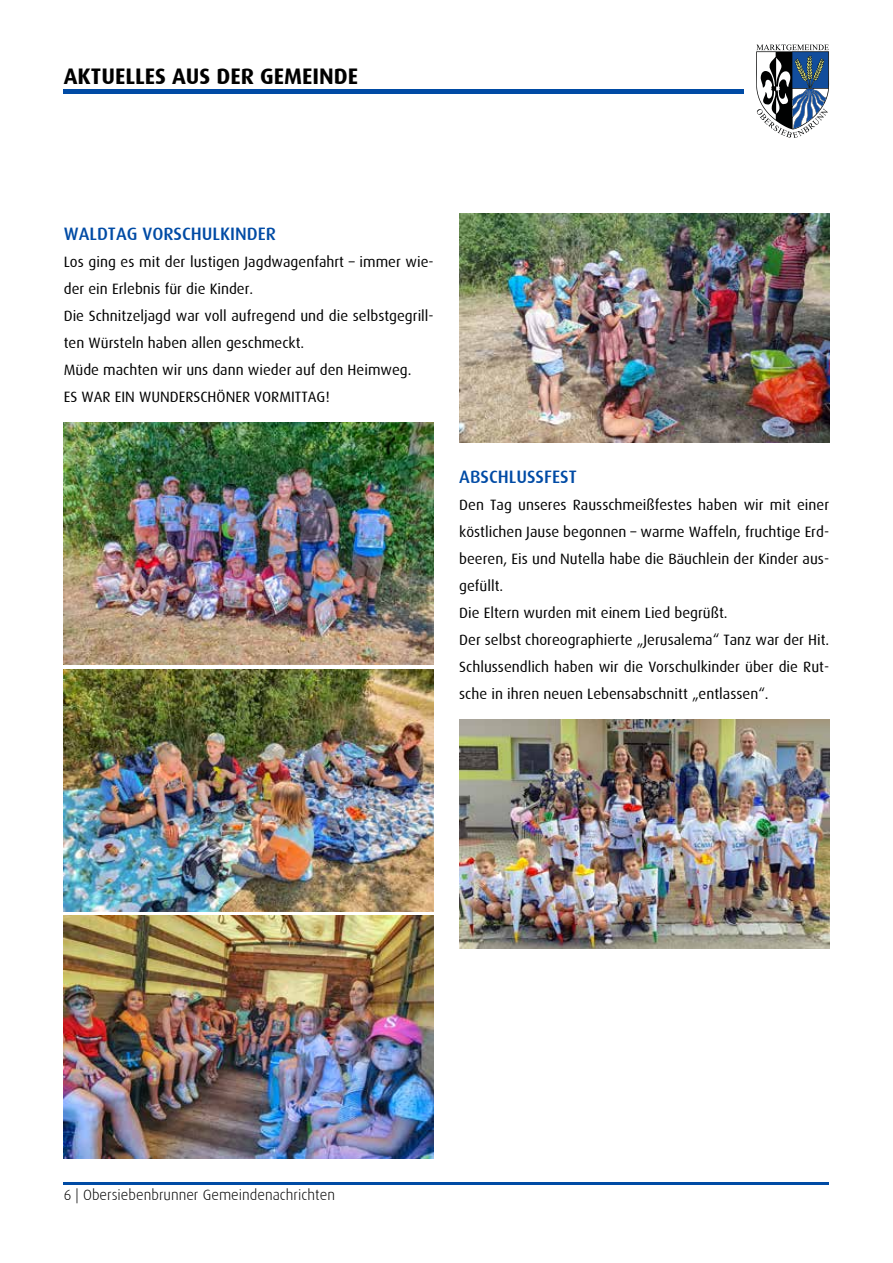
<style>
.page{position:relative;width:893px;height:1263px;background:#fff}
.page>*{position:absolute;margin:0;border:0;box-sizing:border-box;transform-origin:0 0}
.t1{font:700 22.5px "Dax";color:#000}
.t2{font:500 18px "Dax";color:#004ba5}
.t3{font:15px/27px "Dax";color:#000}
.t4{font:300 15px "Dax";color:#000}
</style>
<div class="page">
<div style="left:64px;top:89px;width:680px;height:5px;background:#004ba5"></div>
<svg style="left:756px;top:45px;width:73px;height:93px"></svg>
<hr style="left:64px;top:1182px;width:765px;height:2px;background:#004ba5">
<img style="left:64px;top:422px;width:370px;height:243px">
<img style="left:64px;top:669px;width:370px;height:242px">
<img style="left:64px;top:916px;width:370px;height:242px">
<img style="left:459px;top:213px;width:370px;height:230px">
<img style="left:459px;top:719px;width:370px;height:230px">
<h1 class="t1" style="left:64px;top:64px;width:296px">AKTUELLES AUS DER GEMEINDE</h1>
<p class="t2" style="left:64px;top:224px;width:214px">WALDTAG VORSCHULKINDER</p>
<p class="t3" style="left:64px;top:248px;width:371px">Los ging es mit der lustigen Jagdwagenfahrt – immer wie&shy;der ein Erlebnis für die Kinder.<br>Die Schnitzeljagd war voll aufregend und die selbstgegrill&shy;ten Würsteln haben allen geschmeckt.<br>Müde machten wir uns dann wieder auf den Heimweg.<br>ES WAR EIN WUNDERSCHÖNER VORMITTAG!</p>
<p class="t2" style="left:459px;top:467px;width:119px">ABSCHLUSSFEST</p>
<p class="t3" style="left:459px;top:491px;width:371px">Den Tag unseres Rausschmeißfestes haben wir mit einer köstlichen Jause begonnen – warme Waffeln, fruchtige Erd&shy;beeren, Eis und Nutella habe die Bäuchlein der Kinder aus&shy;gefüllt.<br>Die Eltern wurden mit einem Lied begrüßt.<br>Der selbst choreographierte „Jerusalema“ Tanz war der Hit.<br>Schlussendlich haben wir die Vorschulkinder über die Rut&shy;sche in ihren neuen Lebensabschnitt „entlassen“.</p>
<p class="t4" style="left:64px;top:1186px;width:273px">6 | Obersiebenbrunner Gemeindenachrichten</p>
</div>
